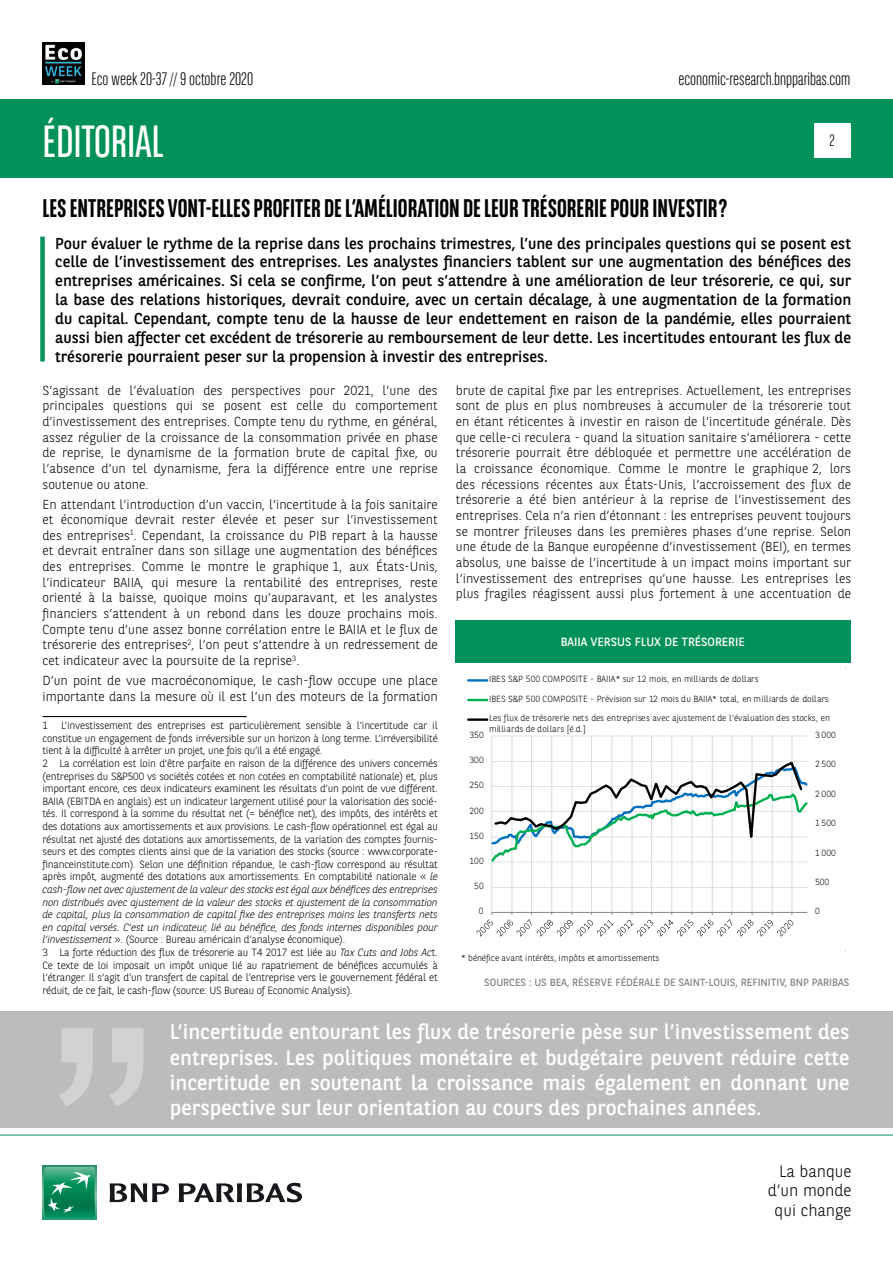
<style>
.page{position:relative;width:893px;height:1263px;background:#fff}
.page>*{position:absolute;margin:0;border:0;box-sizing:border-box;transform-origin:0 0}
.t1{font:45px "BNPP Sans Condensed";color:#fff}
.t2{font:700 25.5px "BNPP Sans Condensed";color:#000}
.t3{font:21px/25.2px "BNPP Sans";color:#fff;text-align:justify}
.t4{font:300 18px "BNPP Sans Condensed";color:#000}
.t5{font:300 16.5px/19.8px "BNPP Sans";color:#000;text-align:right}
.t6{font:300 16.5px "BNPP Sans Condensed";color:#000}
.t7{font:15.75px/18.9px "BNPP Sans";color:#000;text-align:justify}
.t8{font:300 13.05px/15.6px "BNPP Sans";color:#000;text-align:justify}
.t9{font:12px "BNPP Sans";color:#fff}
.t10{font:300 10.5px/12.6px "BNPP Sans";letter-spacing:-.02em;color:#000}
.t11{font:10.5px "BNPP Sans";color:#878787}
.t12{font:300 8.85px/10.6px "BNPP Sans";letter-spacing:.005em;color:#000}
.s1{font-style:italic}
</style>
<div class="page">
<div style="left:1px;top:99px;width:892px;height:78px;background:#00915b"></div>
<svg style="left:43px;top:1166px;width:53px;height:53px"></svg>
<svg style="left:44px;top:1167px;width:51px;height:51px;background:#26996e"></svg>
<svg style="left:110px;top:1183px;width:59px;height:19px"></svg>
<svg style="left:179px;top:1183px;width:123px;height:19px"></svg>
<hr style="left:0;top:1135px;width:893px;height:1px;background:#00915b">
<div style="left:814px;top:123px;width:36px;height:34px;background:#fff"></div>
<img style="left:43px;top:43px;width:42px;height:42px">
<div style="left:40px;top:237px;width:5px;height:125px;background:#00915b"></div>
<hr style="left:43px;top:716px;width:204px;height:1px;background:#000">
<div style="left:0;top:1011px;width:892px;height:117px;background:#bcbcbc"></div>
<svg style="left:59px;top:1028px;width:85px;height:78px"></svg>
<svg style="left:492px;top:887px;width:315px;height:1px"></svg>
<svg style="left:492px;top:736px;width:315px;height:1px"></svg>
<hr style="left:491px;top:736px;width:1px;height:176px;background:#d9d9d9">
<hr style="left:512px;top:736px;width:1px;height:176px;background:#d9d9d9">
<hr style="left:531px;top:736px;width:1px;height:176px;background:#d9d9d9">
<hr style="left:551px;top:736px;width:1px;height:176px;background:#d9d9d9">
<hr style="left:572px;top:736px;width:1px;height:176px;background:#d9d9d9">
<hr style="left:591px;top:736px;width:1px;height:176px;background:#d9d9d9">
<hr style="left:611px;top:736px;width:1px;height:176px;background:#d9d9d9">
<hr style="left:632px;top:736px;width:1px;height:176px;background:#d9d9d9">
<hr style="left:651px;top:736px;width:1px;height:176px;background:#d9d9d9">
<hr style="left:671px;top:736px;width:1px;height:176px;background:#d9d9d9">
<hr style="left:692px;top:736px;width:1px;height:176px;background:#d9d9d9">
<hr style="left:712px;top:736px;width:1px;height:176px;background:#d9d9d9">
<hr style="left:731px;top:736px;width:1px;height:176px;background:#d9d9d9">
<hr style="left:752px;top:736px;width:1px;height:176px;background:#d9d9d9">
<hr style="left:772px;top:736px;width:1px;height:176px;background:#d9d9d9">
<hr style="left:792px;top:736px;width:1px;height:176px;background:#d9d9d9">
<hr style="left:492px;top:912px;width:315px;height:1px;background:#868686">
<svg style="left:491px;top:760px;width:317px;height:104px"></svg>
<svg style="left:476px;top:912px;width:318px;height:25px"></svg>
<hr style="left:468px;top:679px;width:19px;height:3px;background:#0070c0">
<svg style="left:468px;top:699px;width:19px;height:2px"></svg>
<hr style="left:468px;top:718px;width:19px;height:3px;background:#000">
<div style="left:455px;top:621px;width:395px;height:42px;background:#00915b"></div>
<h3 class="t4" style="left:91px;top:67px;width:163px">Eco week 20-37 // 9 octobre 2020</h3>
<h1 class="t1" style="left:43px;top:113px;width:123px">ÉDITORIAL</h1>
<h3 class="t4" style="left:678px;top:67px;width:174px">economic-research.bnpparibas.com</h3>
<p class="t6" style="left:829px;top:130px;width:7px">2</p>
<h2 class="t2" style="left:43px;top:193px;width:686px">LES ENTREPRISES VONT-ELLES PROFITER DE L’AMÉLIORATION DE LEUR TRÉSORERIE POUR INVESTIR ?</h2>
<p class="t7" style="left:55px;top:233px;width:797px">Pour évaluer le rythme de la reprise dans les prochains trimestres, l’une des principales questions qui se posent est celle de l’investissement des entreprises. Les analystes financiers tablent sur une augmentation des bénéfices des entreprises américaines. Si cela se confirme, l’on peut s’attendre à une amélioration de leur trésorerie, ce qui, sur la base des relations historiques, devrait conduire, avec un certain décalage, à une augmentation de la formation du capital. Cependant, compte tenu de la hausse de leur endettement en raison de la pandémie, elles pourraient aussi bien affecter cet excédent de trésorerie au remboursement de leur dette. Les incertitudes entourant les flux de trésorerie pourraient peser sur la propension à investir des entreprises.</p>
<p class="t8" style="left:43px;top:382px;width:397px">S’agissant de l’évaluation des perspectives pour 2021, l’une des principales questions qui se posent est celle du comportement d’investissement des entreprises. Compte tenu du rythme, en général, assez régulier de la croissance de la consommation privée en phase de reprise, le dynamisme de la formation brute de capital fixe, ou l’absence d’un tel dynamisme, fera la différence entre une reprise soutenue ou atone.</p>
<p class="t8" style="left:43px;top:495px;width:397px">En attendant l’introduction d’un vaccin, l’incertitude à la fois sanitaire et économique devrait rester élevée et peser sur l’investissement des entreprises<sup>1</sup>. Cependant, la croissance du PIB repart à la hausse et devrait entraîner dans son sillage une augmentation des bénéfices des entreprises. Comme le montre le graphique 1, aux États-Unis, l’indicateur BAIIA, qui mesure la rentabilité des entreprises, reste orienté à la baisse, quoique moins qu’auparavant, et les analystes financiers s’attendent à un rebond dans les douze prochains mois.<br>Compte tenu d’une assez bonne corrélation entre le BAIIA et le flux de trésorerie des entreprises<sup>2</sup>, l’on peut s’attendre à un redressement de cet indicateur avec la poursuite de la reprise<sup>3</sup>.</p>
<p class="t8" style="left:43px;top:672px;width:397px">D’un point de vue macroéconomique, le cash-flow occupe une place importante dans la mesure où il est l’un des moteurs de la formation</p>
<p class="t10" style="left:43px;top:719px;width:7px">1</p>
<p class="t8" style="left:456px;top:382px;width:397px">brute de capital fixe par les entreprises. Actuellement, les entreprises sont de plus en plus nombreuses à accumuler de la trésorerie tout en étant réticentes à investir en raison de l’incertitude générale. Dès que celle-ci reculera - quand la situation sanitaire s’améliorera - cette trésorerie pourrait être débloquée et permettre une accélération de la croissance économique. Comme le montre le graphique 2, lors des récessions récentes aux États-Unis, l’accroissement des flux de trésorerie a été bien antérieur à la reprise de l’investissement des entreprises. Cela n’a rien d’étonnant : les entreprises peuvent toujours se montrer frileuses dans les premières phases d’une reprise. Selon une étude de la Banque européenne d’investissement (BEI), en termes absolus, une baisse de l’incertitude à un impact moins important sur l’investissement des entreprises qu’une hausse. Les entreprises les plus fragiles réagissent aussi plus fortement à une accentuation de</p>
<p class="t9" style="left:561px;top:634px;width:186px">BAIIA VERSUS FLUX DE TRÉSORERIE</p>
<p class="t12" style="left:489px;top:673px;width:271px">IBES S&amp;P 500 COMPOSITE - BAIIA* sur 12 mois, en milliards de dollars</p>
<p class="t12" style="left:489px;top:693px;width:341px">IBES S&amp;P 500 COMPOSITE - Prévision sur 12 mois du BAIIA* total, en milliards de dollars</p>
<p class="t12" style="left:489px;top:713px;width:342px">Les flux de trésorerie nets des entreprises avec ajustement de l'évaluation des stocks, en milliards de dollars [é.d.]</p>
<p class="t10" style="left:43px;top:719px;width:397px;text-indent:19px">L’investissement des entreprises est particulièrement sensible à l’incertitude car il constitue un engagement de fonds irréversible sur un horizon à long terme. L’irréversibilité tient à la difficulté à arrêter un projet, une fois qu’il a été engagé.<br>2 La corrélation est loin d’être parfaite en raison de la différence des univers concernés (entreprises du S&amp;P500 vs sociétés cotées et non cotées en comptabilité nationale) et, plus important encore, ces deux indicateurs examinent les résultats d’un point de vue différent.<br>BAIIA (EBITDA en anglais) est un indicateur largement utilisé pour la valorisation des socié&shy;tés. Il correspond à la somme du résultat net (= bénéfice net), des impôts, des intérêts et des dotations aux amortissements et aux provisions. Le cash-flow opérationnel est égal au résultat net ajusté des dotations aux amortissements, de la variation des comptes fournis&shy;seurs et des comptes clients ainsi que de la variation des stocks (source : www.corporate&shy;financeinstitute.com). Selon une définition répandue, le cash-flow correspond au résultat après impôt, augmenté des dotations aux amortissements. En comptabilité nationale « <span class="s1">le cash-flow net avec ajustement de la valeur des stocks est égal aux bénéfices des entreprises non distribués avec ajustement de la valeur des stocks et ajustement de la consommation de capital, plus la consommation de capital fixe des entreprises moins les transferts nets en capital versés. C’est un indicateur, lié au bénéfice, des fonds internes disponibles pour l’investissement</span> ». (Source : Bureau américain d’analyse économique).<br>3 La forte réduction des flux de trésorerie au T4 2017 est liée au <span class="s1">Tax Cuts and Jobs Ac</span>t.<br>Ce texte de loi imposait un impôt unique lié au rapatriement de bénéfices accumulés à l’étranger. Il s’agit d’un transfert de capital de l’entreprise vers le gouvernement fédéral et réduit, de ce fait, le cash-flow (source: US Bureau of Economic Analysis).</p>
<p class="t12" style="left:469px;top:729px;width:16px">350</p>
<p class="t12" style="left:815px;top:729px;width:22px">3 000</p>
<p class="t12" style="left:469px;top:754px;width:16px">300</p>
<p class="t12" style="left:815px;top:758px;width:22px">2 500</p>
<p class="t12" style="left:469px;top:779px;width:16px">250</p>
<p class="t12" style="left:815px;top:788px;width:22px">2 000</p>
<p class="t12" style="left:469px;top:805px;width:16px">200</p>
<p class="t12" style="left:815px;top:817px;width:22px">1 500</p>
<p class="t12" style="left:469px;top:830px;width:16px">150</p>
<p class="t12" style="left:815px;top:847px;width:22px">1 000</p>
<p class="t12" style="left:469px;top:855px;width:16px">100</p>
<p class="t12" style="left:815px;top:876px;width:16px">500</p>
<p class="t12" style="left:474px;top:880px;width:11px">50</p>
<p class="t12" style="left:479px;top:905px;width:6px">0</p>
<p class="t12" style="left:815px;top:905px;width:6px">0</p>
<p class="t12" style="left:461px;top:953px;width:200px">* bénéfice avant intérêts, impôts et amortissements</p>
<p class="t11" style="left:484px;top:975px;width:367px">SOURCES : US BEA, RÉSERVE FÉDÉRALE DE SAINT-LOUIS, REFINITIV, BNP PARIBAS</p>
<p class="t3" style="left:170px;top:1018px;width:681px">L’incertitude entourant les flux de trésorerie pèse sur l’investissement des entreprises. Les politiques monétaire et budgétaire peuvent réduire cette incertitude en soutenant la croissance mais également en donnant une perspective sur leur orientation au cours des prochaines années.</p>
<p class="t5" style="left:768px;top:1160px;width:85px">La banque d’un monde qui change</p>
</div>
